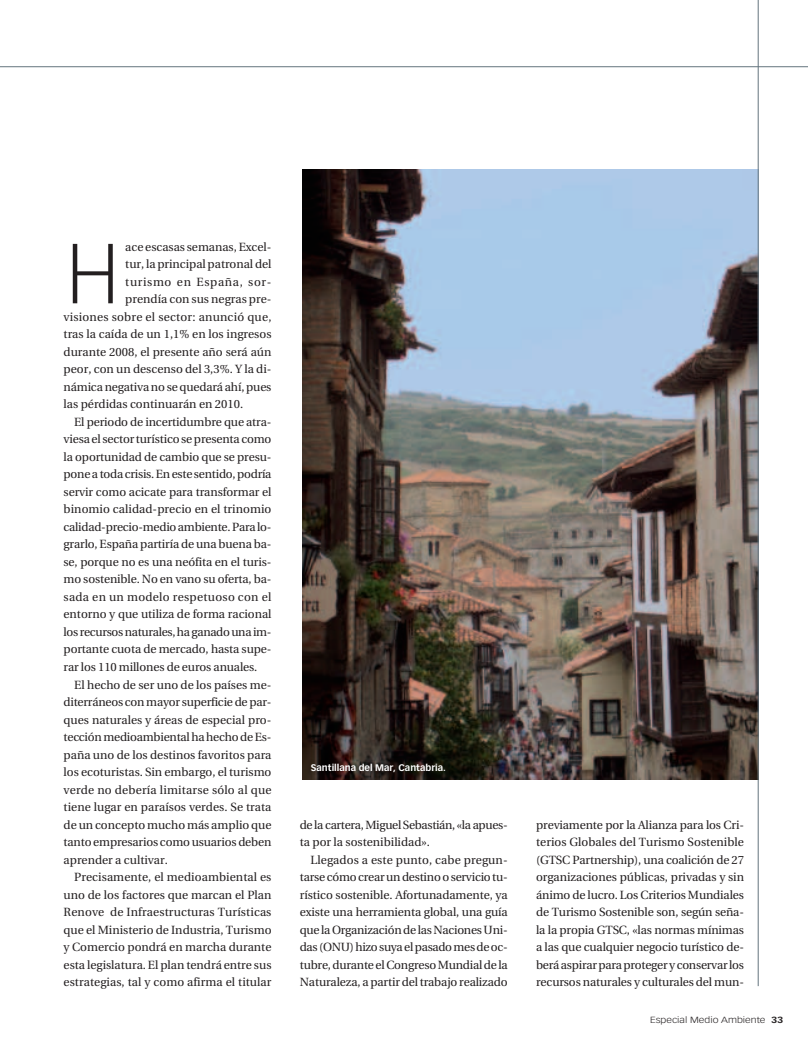
<style>
.page{position:relative;width:808px;height:1053px;background:#fff}
.page>*{position:absolute;margin:0;border:0;box-sizing:border-box;transform-origin:0 0}
.t1{font:300 83.38px "DIN";color:#231f20}
.t2{font:11.88px/17.5px "Utopia";letter-spacing:-.005em;color:#231f20;text-align:justify}
.t3{font:11.88px "Utopia";letter-spacing:-.025em;color:#231f20}
.t4{font:11.88px "Utopia";letter-spacing:.02em;color:#231f20}
.t5{font:11.88px "Utopia";letter-spacing:.015em;color:#231f20}
.t6{font:11.88px "Utopia";letter-spacing:.025em;color:#231f20}
.t7{font:11.88px "Utopia";letter-spacing:.055em;color:#231f20}
.t8{font:700 9.38px "Vectora LT";color:#fff}
.t9{font:300 8.75px "Vectora LT";color:#231f20;scale:1.2 1}
.s1{font-weight:700}
</style>
<div class="page">
<hr style="left:0;top:66px;width:808px;height:1px;background:#64747e">
<img style="left:302px;top:170px;width:456px;height:609px">
<hr style="left:758px;top:0;width:1px;height:986px;background:#64747e">
<p class="t1" style="left:64px;top:244px;width:60px">H</p>
<p class="t2" style="left:125px;top:239px;width:148px">ace escasas semanas, Excel-</p>
<p class="t2" style="left:125px;top:256px;width:148px">tur, la principal patronal del</p>
<p class="t7" style="left:125px;top:277px;width:148px">turismo en España, sor-</p>
<p class="t2" style="left:125px;top:291px;width:148px">prendía con sus negras pre-</p>
<p class="t4" style="left:64px;top:312px;width:209px">visiones sobre el sector: anunció que,</p>
<p class="t2" style="left:64px;top:326px;width:209px">tras la caída de un 1,1% en los ingresos</p>
<p class="t2" style="left:64px;top:344px;width:209px">durante 2008, el presente año será aún</p>
<p class="t2" style="left:64px;top:361px;width:209px">peor, con un descenso del 3,3%. Y la di-</p>
<p class="t2" style="left:64px;top:379px;width:209px">námica negativa no se quedará ahí, pues</p>
<p class="t2" style="left:64px;top:396px;width:181px">las pérdidas continuarán en 2010.</p>
<p class="t2" style="left:74px;top:414px;width:199px">El periodo de incertidumbre que atra-</p>
<p class="t2" style="left:64px;top:431px;width:209px">viesa el sector turístico se presenta como</p>
<p class="t2" style="left:64px;top:449px;width:209px">la oportunidad de cambio que se presu-</p>
<p class="t2" style="left:64px;top:466px;width:209px">pone a toda crisis. En este sentido, podría</p>
<p class="t2" style="left:64px;top:484px;width:209px">servir como acicate para transformar el</p>
<p class="t2" style="left:64px;top:501px;width:209px">binomio calidad-precio en el trinomio</p>
<p class="t2" style="left:64px;top:519px;width:209px">calidad-precio-medio ambiente. Para lo-</p>
<p class="t2" style="left:64px;top:536px;width:209px">grarlo, España partiría de una buena ba-</p>
<p class="t2" style="left:64px;top:554px;width:209px">se, porque no es una neófita en el turis-</p>
<p class="t2" style="left:64px;top:571px;width:209px">mo sostenible. No en vano su oferta, ba-</p>
<p class="t6" style="left:64px;top:592px;width:209px">sada en un modelo respetuoso con el</p>
<p class="t2" style="left:64px;top:606px;width:209px">entorno y que utiliza de forma racional</p>
<p class="t3" style="left:64px;top:627px;width:209px">los recursos naturales, ha ganado una im-</p>
<p class="t2" style="left:64px;top:641px;width:209px">portante cuota de mercado, hasta supe-</p>
<p class="t2" style="left:64px;top:659px;width:195px">rar los 110 millones de euros anuales.</p>
<p class="t2" style="left:74px;top:676px;width:199px">El hecho de ser uno de los países me-</p>
<p class="t2" style="left:64px;top:694px;width:209px">diterráneos con mayor superficie de par-</p>
<p class="t2" style="left:64px;top:711px;width:209px">ques naturales y áreas de especial pro-</p>
<p class="t2" style="left:64px;top:729px;width:209px">tección medioambiental ha hecho de Es-</p>
<p class="t2" style="left:64px;top:746px;width:209px">paña uno de los destinos favoritos para</p>
<p class="t2" style="left:64px;top:764px;width:209px">los ecoturistas. Sin embargo, el turismo</p>
<p class="t5" style="left:64px;top:784px;width:209px">verde no debería limitarse sólo al que</p>
<p class="t2" style="left:64px;top:799px;width:209px">tiene lugar en paraísos verdes. Se trata</p>
<p class="t2" style="left:64px;top:816px;width:209px">de un concepto mucho más amplio que</p>
<p class="t2" style="left:64px;top:834px;width:209px">tanto empresarios como usuarios deben</p>
<p class="t2" style="left:64px;top:851px;width:106px">aprender a cultivar.</p>
<p class="t2" style="left:74px;top:869px;width:199px">Precisamente, el medioambiental es</p>
<p class="t2" style="left:64px;top:886px;width:209px">uno de los factores que marcan el Plan</p>
<p class="t2" style="left:64px;top:904px;width:209px">Renove de Infraestructuras Turísticas</p>
<p class="t2" style="left:64px;top:921px;width:209px">que el Ministerio de Industria, Turismo</p>
<p class="t2" style="left:64px;top:939px;width:209px">y Comercio pondrá en marcha durante</p>
<p class="t2" style="left:64px;top:956px;width:209px">esta legislatura. El plan tendrá entre sus</p>
<p class="t2" style="left:64px;top:974px;width:209px">estrategias, tal y como afirma el titular</p>
<p class="t8" style="left:311px;top:762px;width:137px">Santillana del Mar, Cantabria.</p>
<p class="t3" style="left:300px;top:819px;width:209px">de la cartera, Miguel Sebastián, «la apues-</p>
<p class="t2" style="left:300px;top:834px;width:132px">ta por la sostenibilidad».</p>
<p class="t2" style="left:310px;top:851px;width:199px">Llegados a este punto, cabe pregun-</p>
<p class="t2" style="left:300px;top:869px;width:209px">tarse cómo crear un destino o servicio tu-</p>
<p class="t2" style="left:300px;top:886px;width:209px">rístico sostenible. Afortunadamente, ya</p>
<p class="t2" style="left:300px;top:904px;width:209px">existe una herramienta global, una guía</p>
<p class="t2" style="left:300px;top:921px;width:209px">que la Organización de las Naciones Uni-</p>
<p class="t3" style="left:300px;top:942px;width:209px">das (ONU) hizo suya el pasado mes de oc-</p>
<p class="t2" style="left:300px;top:956px;width:209px">tubre, durante el Congreso Mundial de la</p>
<p class="t2" style="left:300px;top:974px;width:209px">Naturaleza, a partir del trabajo realizado</p>
<p class="t2" style="left:536px;top:816px;width:209px">previamente por la Alianza para los Cri&shy;terios Globales del Turismo Sostenible (GTSC Partnership), una coalición de 27 organizaciones públicas, privadas y sin ánimo de lucro. Los Criterios Mundiales de Turismo Sostenible son, según seña&shy;la la propia GTSC, «las normas mínimas a las que cualquier negocio turístico de&shy;berá aspirar para proteger y conservar los recursos naturales y culturales del mun-</p>
<p class="t9" style="left:650px;top:1016px;width:113px">Especial Medio Ambiente <span class="s1">33</span></p>
</div>
